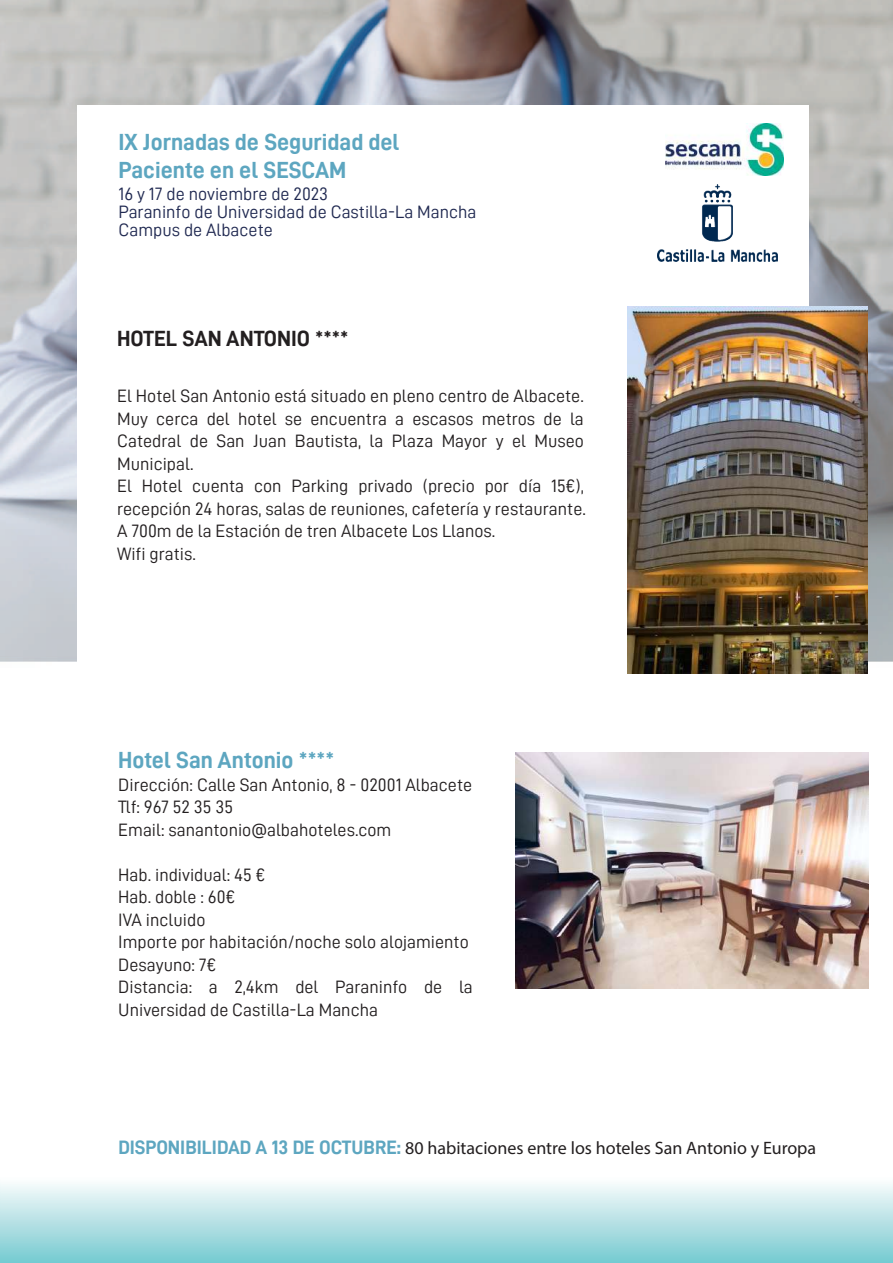
<style>
.page{position:relative;width:893px;height:1263px;background:#fff}
.page>*{position:absolute;margin:0;border:0;box-sizing:border-box;transform-origin:0 0}
.t1{font:23.4px/28px "D DIN Bold";color:#5da6c0}
.t2{font:22.05px "D DIN Bold";color:#231f20}
.t3{font:18px/22.5px "D DIN";color:#231f20}
.t4{font:18px/18px "D DIN";color:#202951}
.t5{font:18px "Myriad Pro";color:#231f20}
.s1{font-family:"D DIN Bold";font-size:19.5px;color:#5da6c0}
</style>
<div class="page">
<img style="left:0;top:0;width:893px;height:989px">
<div style="left:78px;top:105px;width:731px;height:1135px;background:#fff"></div>
<img style="left:666px;top:123px;width:118px;height:53px">
<img style="left:627px;top:307px;width:241px;height:366px">
<img style="left:516px;top:753px;width:353px;height:235px">
<img style="left:658px;top:184px;width:119px;height:77px">
<svg style="left:0;top:1183px;width:893px;height:80px;background:#b5e1e5"></svg>
<p class="t1" style="left:118px;top:127px;width:282px">IX Jornadas de Seguridad del<br>Paciente en el SESCAM</p>
<p class="t4" style="left:118px;top:185px;width:360px">16 y 17 de noviembre de 2023<br>Paraninfo de Universidad de Castilla-La Mancha<br>Campus de Albacete</p>
<p class="t2" style="left:117px;top:326px;width:233px">HOTEL SAN ANTONIO ****</p>
<p class="t3" style="left:117px;top:384px;width:470px">El Hotel San Antonio está situado en pleno centro de Albacete.<br>Muy cerca del hotel se encuentra a escasos metros de la Catedral de San Juan Bautista, la Plaza Mayor y el Museo Municipal.<br>El Hotel cuenta con Parking privado (precio por día 15€), recepción 24 horas, salas de reuniones, cafetería y restaurante.<br>A 700m de la Estación de tren Albacete Los Llanos.<br>Wifi gratis.</p>
<p class="t1" style="left:118px;top:746px;width:217px">Hotel San Antonio ****</p>
<p class="t3" style="left:118px;top:773px;width:355px">Dirección: Calle San Antonio, 8 - 02001 Albacete<br>Tlf: 967 52 35 35<br>Email: sanantonio@albahoteles.com</p>
<p class="t3" style="left:118px;top:863px;width:356px">Hab. individual: 45 €<br>Hab. doble : 60€<br>IVA incluido<br>Importe por habitación/noche solo alojamiento<br>Desayuno: 7€<br>Distancia: a 2,4km del Paraninfo de la<br>Universidad de Castilla-La Mancha</p>
<p class="t5" style="left:118px;top:1136px;width:699px"><span class="s1">DISPONIBILIDAD A 13 DE OCTUBRE:</span> 80 habitaciones entre los hoteles San Antonio y Europa</p>
</div>
